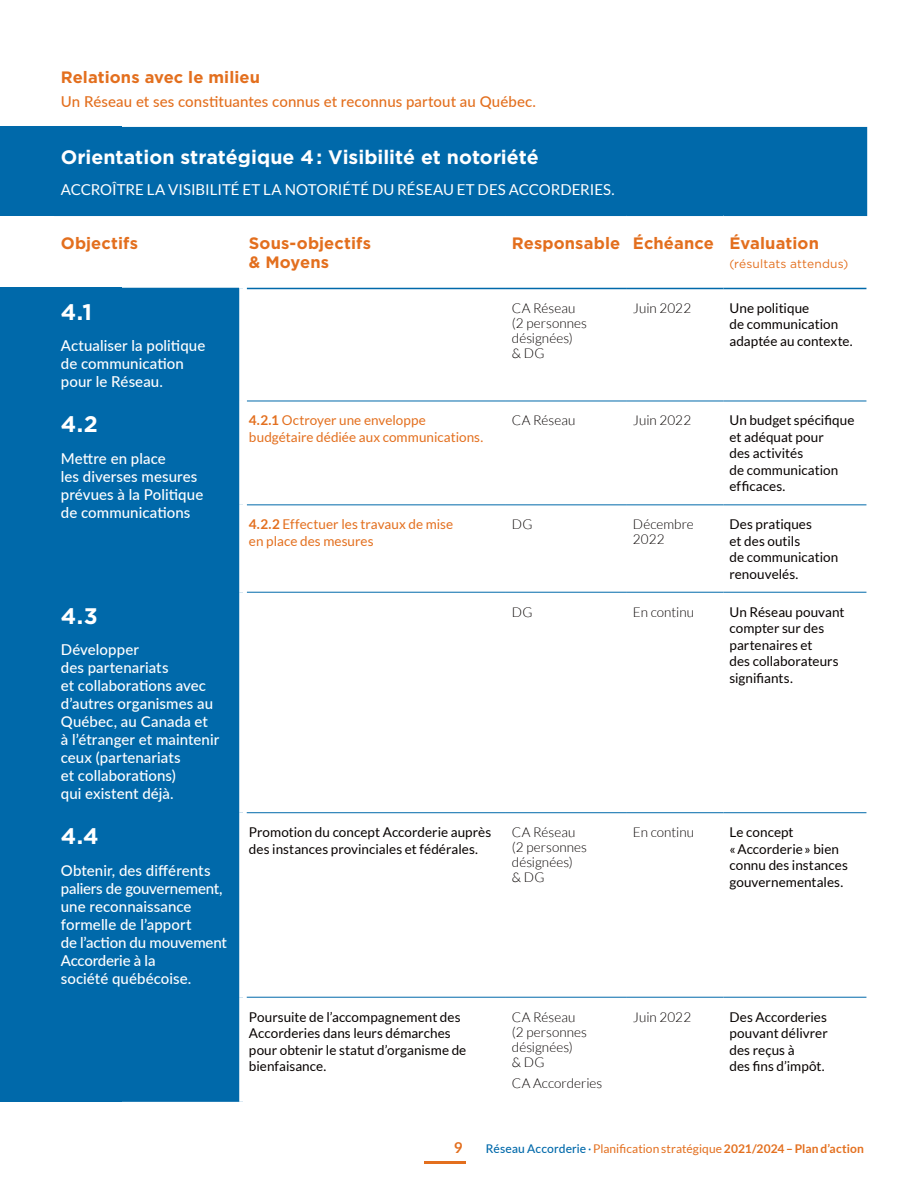
<style>
.page{position:relative;width:918px;height:1188px;background:#fff}
.page>*{position:absolute;margin:0;border:0;box-sizing:border-box;transform-origin:0 0}
.Titre_2{font:700 22.5px "Gotham";color:#fff}
.Titre_2-2{font:700 19.5px "Gotham";color:#fff}
.Titre_2-3{font:700 16.5px/19.5px "Gotham";letter-spacing:.005em;color:#e36f1e}
.Objectifs{font:500 15px/18px "Lato";letter-spacing:.005em;color:#fff}
.Texte_courant{font:15px "Lato";color:#fff}
.Texte_courant-2{font:500 15px "Lato";letter-spacing:.005em;color:#e36f1e}
.t1{font:700 15px "Lato";color:#e36f1e}
.Textes_tab{font:13.5px/16.5px "Lato";letter-spacing:.005em;color:#070201}
.Responsables_échéanc{font:300 13.5px/15px "Lato";letter-spacing:.005em;color:#070201}
.Textes_tab-2{font:13.5px/16.5px "Lato";letter-spacing:.005em;color:#e36f1e}
.t2{font:12px "Lato";letter-spacing:.005em;color:#e36f1e}
.Titre_2-4{font:12px "Gotham";letter-spacing:.015em;color:#e36f1e}
.s1{font-weight:700}
.s2{font-weight:500;color:#0069aa}
.s3{color:#0069aa}
</style>
<div class="page">
<hr style="left:424px;top:1161px;width:42px;height:2px;background:#e36f1e">
<div style="left:0;top:127px;width:122px;height:89px;background:#0069aa"></div>
<div style="left:0;top:288px;width:121px;height:814px;background:#0069aa"></div>
<div style="left:55px;top:128px;width:811px;height:87px;background:#0069aa"></div>
<div style="left:121px;top:289px;width:118px;height:813px;background:#0069aa"></div>
<hr style="left:55px;top:401px;width:184px;height:1px;background:#0069aa">
<hr style="left:247px;top:401px;width:259px;height:1px;background:#0069aa">
<hr style="left:506px;top:401px;width:121px;height:1px;background:#0069aa">
<hr style="left:627px;top:401px;width:96px;height:1px;background:#0069aa">
<hr style="left:723px;top:401px;width:143px;height:1px;background:#0069aa">
<hr style="left:247px;top:504px;width:259px;height:1px;background:#0069aa">
<hr style="left:506px;top:504px;width:121px;height:1px;background:#0069aa">
<hr style="left:627px;top:504px;width:96px;height:1px;background:#0069aa">
<hr style="left:723px;top:504px;width:143px;height:1px;background:#0069aa">
<hr style="left:55px;top:592px;width:184px;height:1px;background:#0069aa">
<hr style="left:247px;top:592px;width:259px;height:1px;background:#0069aa">
<hr style="left:506px;top:592px;width:121px;height:1px;background:#0069aa">
<hr style="left:627px;top:592px;width:96px;height:1px;background:#0069aa">
<hr style="left:723px;top:592px;width:143px;height:1px;background:#0069aa">
<hr style="left:55px;top:288px;width:184px;height:1px;background:#0069aa">
<hr style="left:247px;top:288px;width:259px;height:1px;background:#0069aa">
<hr style="left:506px;top:288px;width:121px;height:1px;background:#0069aa">
<hr style="left:627px;top:288px;width:96px;height:1px;background:#0069aa">
<hr style="left:723px;top:288px;width:143px;height:1px;background:#0069aa">
<hr style="left:54px;top:127px;width:189px;height:1px;background:#0069aa">
<hr style="left:243px;top:127px;width:263px;height:1px;background:#0069aa">
<hr style="left:506px;top:127px;width:121px;height:1px;background:#0069aa">
<hr style="left:627px;top:127px;width:96px;height:1px;background:#0069aa">
<hr style="left:723px;top:127px;width:144px;height:1px;background:#0069aa">
<hr style="left:866px;top:128px;width:1px;height:87px;background:#0069aa">
<hr style="left:54px;top:215px;width:189px;height:1px;background:#0069aa">
<hr style="left:243px;top:215px;width:263px;height:1px;background:#0069aa">
<hr style="left:506px;top:215px;width:121px;height:1px;background:#0069aa">
<hr style="left:627px;top:215px;width:96px;height:1px;background:#0069aa">
<hr style="left:723px;top:215px;width:144px;height:1px;background:#0069aa">
<hr style="left:247px;top:812px;width:259px;height:1px;background:#0069aa">
<hr style="left:506px;top:812px;width:121px;height:1px;background:#0069aa">
<hr style="left:627px;top:812px;width:96px;height:1px;background:#0069aa">
<hr style="left:723px;top:812px;width:143px;height:1px;background:#0069aa">
<hr style="left:247px;top:997px;width:259px;height:1px;background:#0069aa">
<hr style="left:506px;top:997px;width:121px;height:1px;background:#0069aa">
<hr style="left:627px;top:997px;width:96px;height:1px;background:#0069aa">
<hr style="left:723px;top:997px;width:143px;height:1px;background:#0069aa">
<p class="Titre_2-3" style="left:61px;top:67px;width:201px">Relations avec le milieu</p>
<p class="Texte_courant-2" style="left:61px;top:91px;width:477px">Un Réseau et ses constituantes connus et reconnus partout au Québec.</p>
<p class="Titre_2-2" style="left:61px;top:144px;width:479px">Orientation stratégique 4 : Visibilité et notoriété</p>
<p class="Texte_courant" style="left:61px;top:181px;width:556px">ACCROÎTRE LA VISIBILITÉ ET LA NOTORIÉTÉ DU RÉSEAU ET DES ACCORDERIES.</p>
<p class="Titre_2-3" style="left:61px;top:233px;width:79px">Objectifs</p>
<p class="Titre_2-3" style="left:249px;top:233px;width:124px">Sous-objectifs &amp; Moyens</p>
<p class="Titre_2-3" style="left:512px;top:233px;width:110px">Responsable</p>
<p class="Titre_2-3" style="left:633px;top:233px;width:82px">Échéance</p>
<p class="Titre_2-3" style="left:729px;top:233px;width:91px">Évaluation</p>
<p class="Titre_2-4" style="left:729px;top:256px;width:120px">(résultats attendus)</p>
<p class="Titre_2" style="left:61px;top:297px;width:33px">4.1</p>
<p class="Objectifs" style="left:61px;top:336px;width:146px">Actualiser la politique de communication pour le Réseau.</p>
<p class="Titre_2" style="left:61px;top:410px;width:39px">4.2</p>
<p class="Objectifs" style="left:61px;top:449px;width:144px">Mettre en place<br>les diverses mesures prévues à la Politique de communications</p>
<p class="Titre_2" style="left:61px;top:601px;width:38px">4.3</p>
<p class="Objectifs" style="left:61px;top:640px;width:160px">Développer<br>des partenariats<br>et collaborations avec d’autres organismes au<br>Québec, au Canada et<br>à l’étranger et maintenir ceux (partenariats<br>et collaborations)<br>qui existent déjà.</p>
<p class="Titre_2" style="left:61px;top:821px;width:39px">4.4</p>
<p class="Objectifs" style="left:61px;top:861px;width:168px">Obtenir, des différents paliers de gouvernement, une reconnaissance formelle de l’apport<br>de l’action du mouvement<br>Accorderie à la<br>société québécoise.</p>
<p class="Responsables_échéanc" style="left:512px;top:301px;width:77px">CA Réseau (2 personnes désignées)<br>&amp; DG</p>
<p class="Responsables_échéanc" style="left:633px;top:301px;width:60px">Juin 2022</p>
<p class="Textes_tab" style="left:729px;top:300px;width:125px">Une politique<br>de communication adaptée au contexte.</p>
<p class="Textes_tab-2" style="left:249px;top:412px;width:236px"><span class="s1">4.2.1</span> Octroyer une enveloppe budgétaire dédiée aux communications.</p>
<p class="Responsables_échéanc" style="left:512px;top:413px;width:65px">CA Réseau</p>
<p class="Responsables_échéanc" style="left:633px;top:413px;width:60px">Juin 2022</p>
<p class="Textes_tab" style="left:729px;top:412px;width:127px">Un budget spécifique et adéquat pour<br>des activités<br>de communication efficaces.</p>
<p class="Textes_tab-2" style="left:249px;top:516px;width:206px"><span class="s1">4.2.2</span> Effectuer les travaux de mise en place des mesures</p>
<p class="Responsables_échéanc" style="left:512px;top:517px;width:22px">DG</p>
<p class="Responsables_échéanc" style="left:633px;top:517px;width:62px">Décembre<br>2022</p>
<p class="Textes_tab" style="left:729px;top:516px;width:110px">Des pratiques<br>et des outils<br>de communication renouvelés.</p>
<p class="Responsables_échéanc" style="left:512px;top:604px;width:22px">DG</p>
<p class="Responsables_échéanc" style="left:633px;top:604px;width:63px">En continu</p>
<p class="Textes_tab" style="left:729px;top:603px;width:117px">Un Réseau pouvant compter sur des partenaires et<br>des collaborateurs signifiants.</p>
<p class="Textes_tab" style="left:249px;top:824px;width:244px">Promotion du concept Accorderie auprès des instances provinciales et fédérales.</p>
<p class="Responsables_échéanc" style="left:512px;top:825px;width:77px">CA Réseau (2 personnes désignées)<br>&amp; DG</p>
<p class="Responsables_échéanc" style="left:633px;top:825px;width:63px">En continu</p>
<p class="Textes_tab" style="left:729px;top:824px;width:120px">Le concept «Accorderie» bien connu des instances gouvernementales.</p>
<p class="Textes_tab" style="left:249px;top:1008px;width:219px">Poursuite de l’accompagnement des<br>Accorderies dans leurs démarches pour obtenir le statut d’organisme de bienfaisance.</p>
<p class="Responsables_échéanc" style="left:512px;top:1009px;width:77px">CA Réseau (2 personnes désignées)<br>&amp; DG</p>
<p class="Responsables_échéanc" style="left:512px;top:1076px;width:92px">CA Accorderies</p>
<p class="Responsables_échéanc" style="left:633px;top:1009px;width:60px">Juin 2022</p>
<p class="Textes_tab" style="left:729px;top:1008px;width:100px">Des Accorderies pouvant délivrer des reçus à<br>des fins d’impôt.</p>
<p class="t1" style="left:454px;top:1138px;width:10px">9</p>
<p class="t2" style="left:486px;top:1142px;width:379px"><span class="s2">Réseau Accorderie</span> <span class="s3">·</span> Planification stratégique <span class="s1">2021/2024 – Plan d’action</span></p>
</div>
